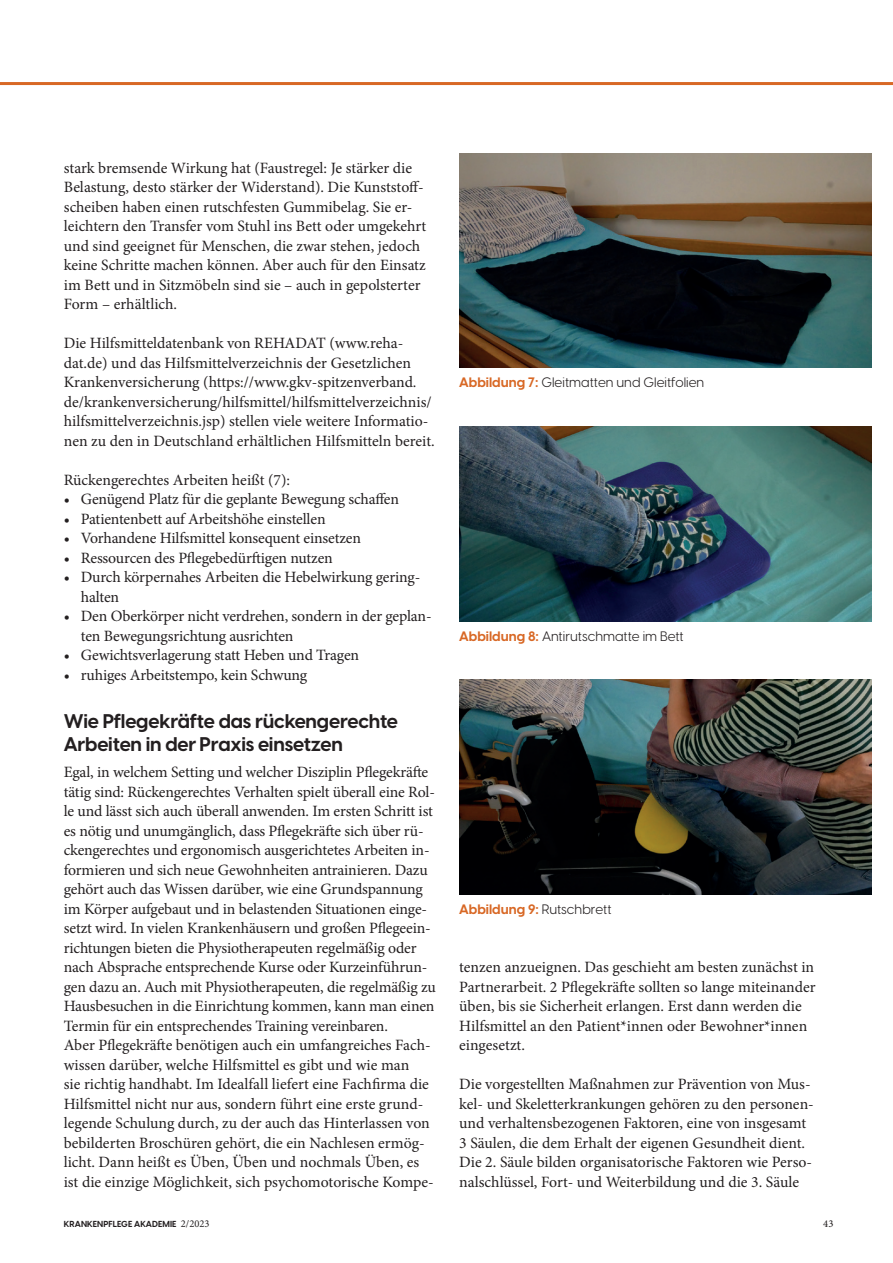
<style>
.page{position:relative;width:893px;height:1263px;background:#fff}
.page>*{position:absolute;margin:0;border:0;box-sizing:border-box;transform-origin:0 0}
.KPA_Zwiüb_groß{font:700 19.5px/23.4px "Visby CF";letter-spacing:-.01em;color:#231f20}
.KPA_Grundschrift{font:15.75px/19.5px "Minion Pro";letter-spacing:-.005em;color:#231f20}
.KPA_TAB_BU{font:13.5px "Visby CF";color:#231f20}
.KPA_TAB_BU-2{font:700 13.5px "Visby CF";color:#d86825}
.t1{font:500 10.5px "Minion Pro";color:#231f20}
.t2{font:700 8.7px "Visby CF";letter-spacing:.01em;color:#231f20}
.s1{font-weight:700;color:#d86825}
.s2{font-weight:400;color:#231f20}
.s3{font-family:"Minion Pro";font-weight:400;font-size:10.5px}
</style>
<div class="page">
<hr style="left:0;top:82px;width:893px;height:3px;background:#d86825">
<img style="left:459px;top:426px;width:413px;height:195px">
<img style="left:459px;top:680px;width:413px;height:214px">
<img style="left:459px;top:153px;width:413px;height:215px">
<p class="KPA_Grundschrift" style="left:64px;top:158px;width:364px">stark bremsende Wirkung hat (Faustregel: Je stärker die Belastung, desto stärker der Widerstand). Die Kunststoff&shy;scheiben haben einen rutschfesten Gummibelag. Sie er&shy;leichtern den Transfer vom Stuhl ins Bett oder umgekehrt und sind geeignet für Menschen, die zwar stehen, jedoch keine Schritte machen können. Aber auch für den Einsatz im Bett und in Sitzmöbeln sind sie – auch in gepolsterter Form – erhältlich.</p>
<p class="KPA_Grundschrift" style="left:64px;top:333px;width:372px">Die Hilfsmitteldatenbank von REHADAT (www.reha&shy;dat.de) und das Hilfsmittelverzeichnis der Gesetzlichen Krankenversicherung (https://www.gkv-spitzenverband. de/krankenversicherung/hilfsmittel/hilfsmittelverzeichnis/ hilfsmittelverzeichnis.jsp) stellen viele weitere Informatio&shy;nen zu den in Deutschland erhältlichen Hilfsmitteln bereit.</p>
<p class="KPA_Grundschrift" style="left:64px;top:470px;width:228px">Rückengerechtes Arbeiten heißt (7):</p>
<p class="KPA_Grundschrift" style="left:64px;top:489px;width:337px">• Genügend Platz für die geplante Bewegung schaffen</p>
<p class="KPA_Grundschrift" style="left:64px;top:509px;width:263px">• Patientenbett auf Arbeitshöhe einstellen</p>
<p class="KPA_Grundschrift" style="left:64px;top:528px;width:299px">• Vorhandene Hilfsmittel konsequent einsetzen</p>
<p class="KPA_Grundschrift" style="left:64px;top:548px;width:271px">• Ressourcen des Pflegebedürftigen nutzen</p>
<p class="KPA_Grundschrift" style="left:81px;top:567px;width:341px;text-indent:-17px">• Durch körpernahes Arbeiten die Hebelwirkung gering&shy;halten</p>
<p class="KPA_Grundschrift" style="left:81px;top:606px;width:352px;text-indent:-17px">• Den Oberkörper nicht verdrehen, sondern in der geplan&shy;ten Bewegungsrichtung ausrichten</p>
<p class="KPA_Grundschrift" style="left:64px;top:645px;width:297px">• Gewichtsverlagerung statt Heben und Tragen</p>
<p class="KPA_Grundschrift" style="left:64px;top:665px;width:245px">• ruhiges Arbeitstempo, kein Schwung</p>
<p class="KPA_Zwiüb_groß" style="left:64px;top:708px;width:336px">Wie Pflegekräfte das rückengerechte<br>Arbeiten in der Praxis einsetzen</p>
<p class="KPA_Grundschrift" style="left:64px;top:762px;width:374px">Egal, in welchem Setting und welcher Disziplin Pflegekräfte tätig sind: Rückengerechtes Verhalten spielt überall eine Rol&shy;le und lässt sich auch überall anwenden. Im ersten Schritt ist es nötig und unumgänglich, dass Pflegekräfte sich über rü&shy;ckengerechtes und ergonomisch ausgerichtetes Arbeiten in&shy;formieren und sich neue Gewohnheiten antrainieren. Dazu gehört auch das Wissen darüber, wie eine Grundspannung im Körper aufgebaut und in belastenden Situationen einge&shy;setzt wird. In vielen Krankenhäusern und großen Pflegeein&shy;richtungen bieten die Physiotherapeuten regelmäßig oder nach Absprache entsprechende Kurse oder Kurzeinführun&shy;gen dazu an. Auch mit Physiotherapeuten, die regelmäßig zu Hausbesuchen in die Einrichtung kommen, kann man einen Termin für ein entsprechendes Training vereinbaren.</p>
<p class="KPA_Grundschrift" style="left:64px;top:1035px;width:371px">Aber Pflegekräfte benötigen auch ein umfangreiches Fach&shy;wissen darüber, welche Hilfsmittel es gibt und wie man<br>sie richtig handhabt. Im Idealfall liefert eine Fachfirma die Hilfsmittel nicht nur aus, sondern führt eine erste grund&shy;legende Schulung durch, zu der auch das Hinterlassen von bebilderten Broschüren gehört, die ein Nachlesen ermög&shy;licht. Dann heißt es Üben, Üben und nochmals Üben, es ist die einzige Möglichkeit, sich psychomotorische Kompe-</p>
<p class="KPA_TAB_BU" style="left:459px;top:372px;width:247px"><span class="s1">Abbildung 7:</span> Gleitmatten und Gleitfolien</p>
<p class="KPA_TAB_BU" style="left:459px;top:626px;width:226px"><span class="s1">Abbildung 8:</span> Antirutschmatte im Bett</p>
<p class="KPA_TAB_BU-2" style="left:459px;top:898px;width:154px">Abbildung 9: <span class="s2">Rutschbrett</span></p>
<p class="KPA_Grundschrift" style="left:459px;top:957px;width:358px">tenzen anzueignen. Das geschieht am besten zunächst in Partnerarbeit. 2 Pflegekräfte sollten so lange miteinander üben, bis sie Sicherheit erlangen. Erst dann werden die Hilfsmittel an den Patient*innen oder Bewohner*innen eingesetzt.</p>
<p class="KPA_Grundschrift" style="left:459px;top:1074px;width:356px">Die vorgestellten Maßnahmen zur Prävention von Mus&shy;kel- und Skeletterkrankungen gehören zu den personen&shy;und verhaltensbezogenen Faktoren, eine von insgesamt 3 Säulen, die dem Erhalt der eigenen Gesundheit dient.<br>Die 2. Säule bilden organisatorische Faktoren wie Perso&shy;nalschlüssel, Fort- und Weiterbildung und die 3. Säule</p>
<p class="t2" style="left:64px;top:1217px;width:147px">KRANKENPFLEGE AKADEMIE <span class="s3">2/2023</span></p>
<p class="t1" style="left:823px;top:1217px;width:12px">43</p>
</div>
